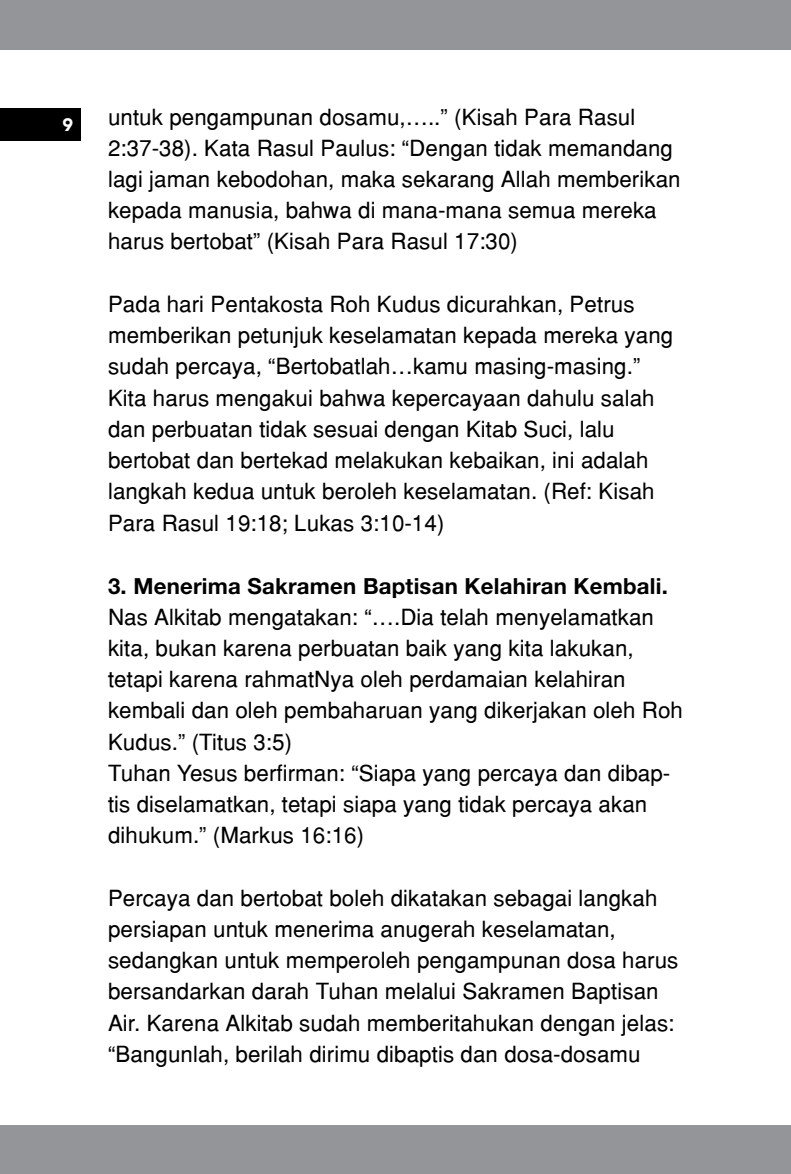
<style>
.page{position:relative;width:791px;height:1174px;background:#fff}
.page>*{position:absolute;margin:0;border:0;box-sizing:border-box;transform-origin:0 0}
.t1{font:22.2px/31.2px "Helvetica";letter-spacing:.005em;color:#000}
.t2{font:700 22.2px "Helvetica Neue LT Std";letter-spacing:.01em;color:#000}
.t3{font:900 18px "Avenir 95";color:#fff}
</style>
<div class="page">
<div style="left:0;top:108px;width:81px;height:32px;background:#000"></div>
<div style="left:0;top:0;width:791px;height:49px;background:#939598"></div>
<div style="left:0;top:1125px;width:791px;height:49px;background:#939598"></div>
<p class="t3" style="left:62px;top:117px;width:12px">9</p>
<p class="t1" style="left:108px;top:103px;width:574px">untuk pengampunan dosamu,…..” (Kisah Para Rasul 2:37-38). Kata Rasul Paulus: “Dengan tidak memandang lagi jaman kebodohan, maka sekarang Allah memberikan kepada manusia, bahwa di mana-mana semua mereka harus bertobat” (Kisah Para Rasul 17:30)</p>
<p class="t1" style="left:108px;top:290px;width:567px">Pada hari Pentakosta Roh Kudus dicurahkan, Petrus memberikan petunjuk keselamatan kepada mereka yang sudah percaya, “Bertobatlah…kamu masing-masing.” Kita harus mengakui bahwa kepercayaan dahulu salah dan perbuatan tidak sesuai dengan Kitab Suci, lalu bertobat dan bertekad melakukan kebaikan, ini adalah langkah kedua untuk beroleh keselamatan. (Ref: Kisah Para Rasul 19:18; Lukas 3:10-14)</p>
<p class="t2" style="left:108px;top:572px;width:561px">3. Menerima Sakramen Baptisan Kelahiran Kembali.</p>
<p class="t1" style="left:108px;top:603px;width:576px">Nas Alkitab mengatakan: “….Dia telah menyelamatkan kita, bukan karena perbuatan baik yang kita lakukan, tetapi karena rahmatNya oleh perdamaian kelahiran kembali dan oleh pembaharuan yang dikerjakan oleh Roh Kudus.” (Titus 3:5)<br>Tuhan Yesus berfirman: “Siapa yang percaya dan dibap&shy;tis diselamatkan, tetapi siapa yang tidak percaya akan dihukum.” (Markus 16:16)</p>
<p class="t1" style="left:108px;top:884px;width:572px">Percaya dan bertobat boleh dikatakan sebagai langkah persiapan untuk menerima anugerah keselamatan, sedangkan untuk memperoleh pengampunan dosa harus bersandarkan darah Tuhan melalui Sakramen Baptisan Air. Karena Alkitab sudah memberitahukan dengan jelas: “Bangunlah, berilah dirimu dibaptis dan dosa-dosamu</p>
</div>
